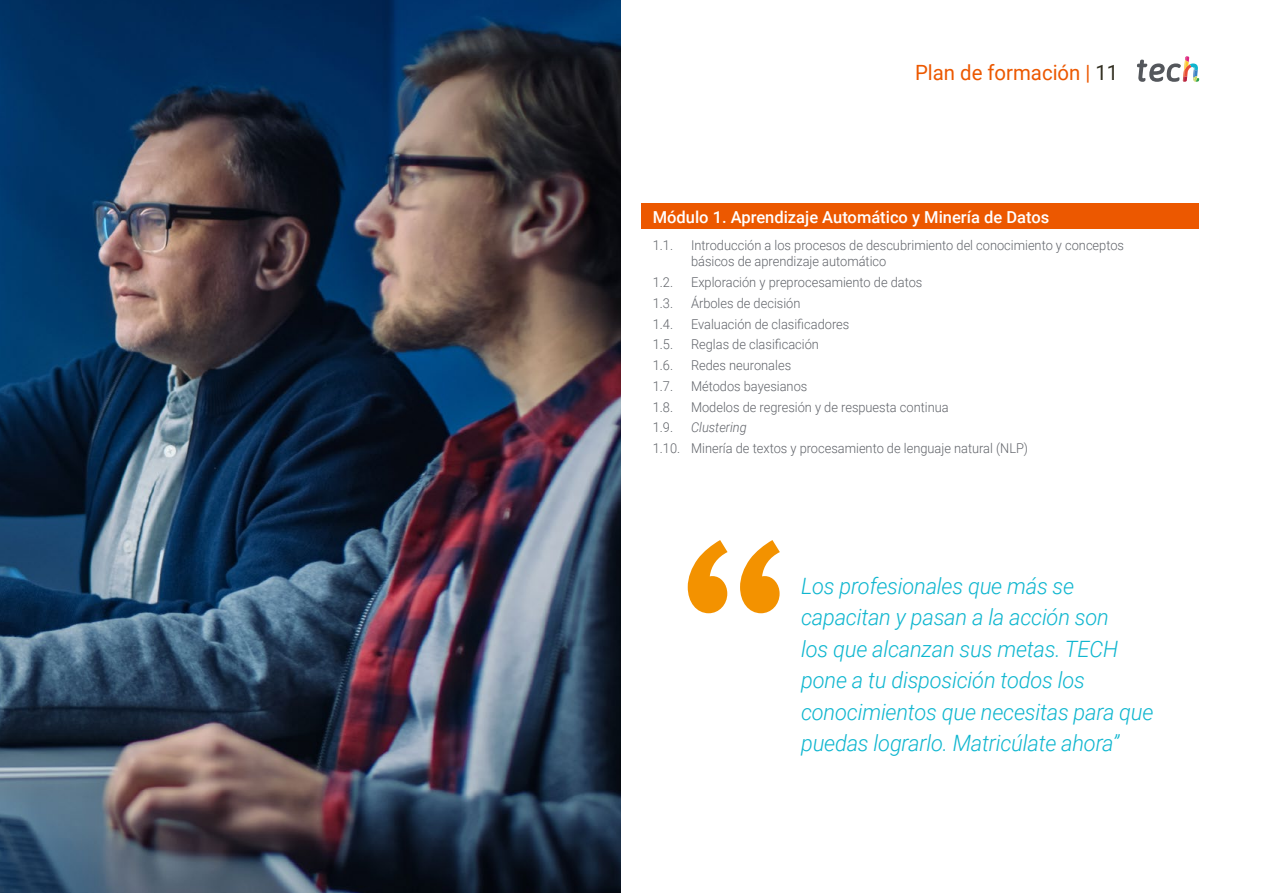
<style>
.page{position:relative;width:1263px;height:893px;background:#fff}
.page>*{position:absolute;margin:0;border:0;box-sizing:border-box;transform-origin:0 0}
.Destacados{font:italic 300 22.5px/31.5px "Roboto";letter-spacing:-.01em;color:#0fb6cf}
.Sección___Pag{font:21px "Roboto";color:#ec5800}
.Nombre_módulo{font:500 16.5px "Roboto";color:#fff}
.Temario1{font:300 13.5px/16.5px "Roboto";color:#61646a;scale:.95 1}
.Temario1-2{font:italic 300 13.5px "Roboto";color:#61646a;scale:.95 1}
.s1{color:#312e20}
</style>
<div class="page">
<img style="left:0;top:0;width:621px;height:893px">
<div style="left:642px;top:204px;width:557px;height:25px;background:#ec5800"></div>
<svg style="left:1137px;top:56px;width:62px;height:26px"></svg>
<svg style="left:688px;top:540px;width:92px;height:73px"></svg>
<p class="Sección___Pag" style="left:915px;top:57px;width:205px">Plan de formación | <span class="s1">11</span></p>
<p class="Nombre_módulo" style="left:653px;top:205px;width:398px">Módulo 1. Aprendizaje Automático y Minería de Datos</p>
<p class="Temario1" style="left:653px;top:236px;width:23px">1.1.</p>
<p class="Temario1" style="left:691px;top:236px;width:457px">Introducción a los procesos de descubrimiento del conocimiento y conceptos básicos de aprendizaje automático</p>
<p class="Temario1" style="left:653px;top:273px;width:23px">1.2.</p>
<p class="Temario1" style="left:691px;top:273px;width:245px">Exploración y preprocesamiento de datos</p>
<p class="Temario1" style="left:653px;top:294px;width:23px">1.3.</p>
<p class="Temario1" style="left:691px;top:294px;width:117px">Árboles de decisión</p>
<p class="Temario1" style="left:653px;top:315px;width:23px">1.4.</p>
<p class="Temario1" style="left:691px;top:315px;width:168px">Evaluación de clasificadores</p>
<p class="Temario1" style="left:653px;top:336px;width:23px">1.5.</p>
<p class="Temario1" style="left:691px;top:336px;width:136px">Reglas de clasificación</p>
<p class="Temario1" style="left:653px;top:356px;width:23px">1.6.</p>
<p class="Temario1" style="left:691px;top:356px;width:107px">Redes neuronales</p>
<p class="Temario1" style="left:653px;top:377px;width:23px">1.7.</p>
<p class="Temario1" style="left:691px;top:377px;width:124px">Métodos bayesianos</p>
<p class="Temario1" style="left:653px;top:398px;width:23px">1.8.</p>
<p class="Temario1" style="left:691px;top:398px;width:273px">Modelos de regresión y de respuesta continua</p>
<p class="Temario1" style="left:653px;top:419px;width:23px">1.9.</p>
<p class="Temario1-2" style="left:691px;top:418px;width:60px">Clustering</p>
<p class="Temario1" style="left:653px;top:439px;width:397px">1.10. Minería de textos y procesamiento de lenguaje natural (NLP)</p>
<p class="Destacados" style="left:801px;top:569px;width:354px">Los profesionales que más se capacitan y pasan a la acción son<br>los que alcanzan sus metas. TECH pone a tu disposición todos los conocimientos que necesitas para que puedas lograrlo. Matricúlate ahora”</p>
</div>
